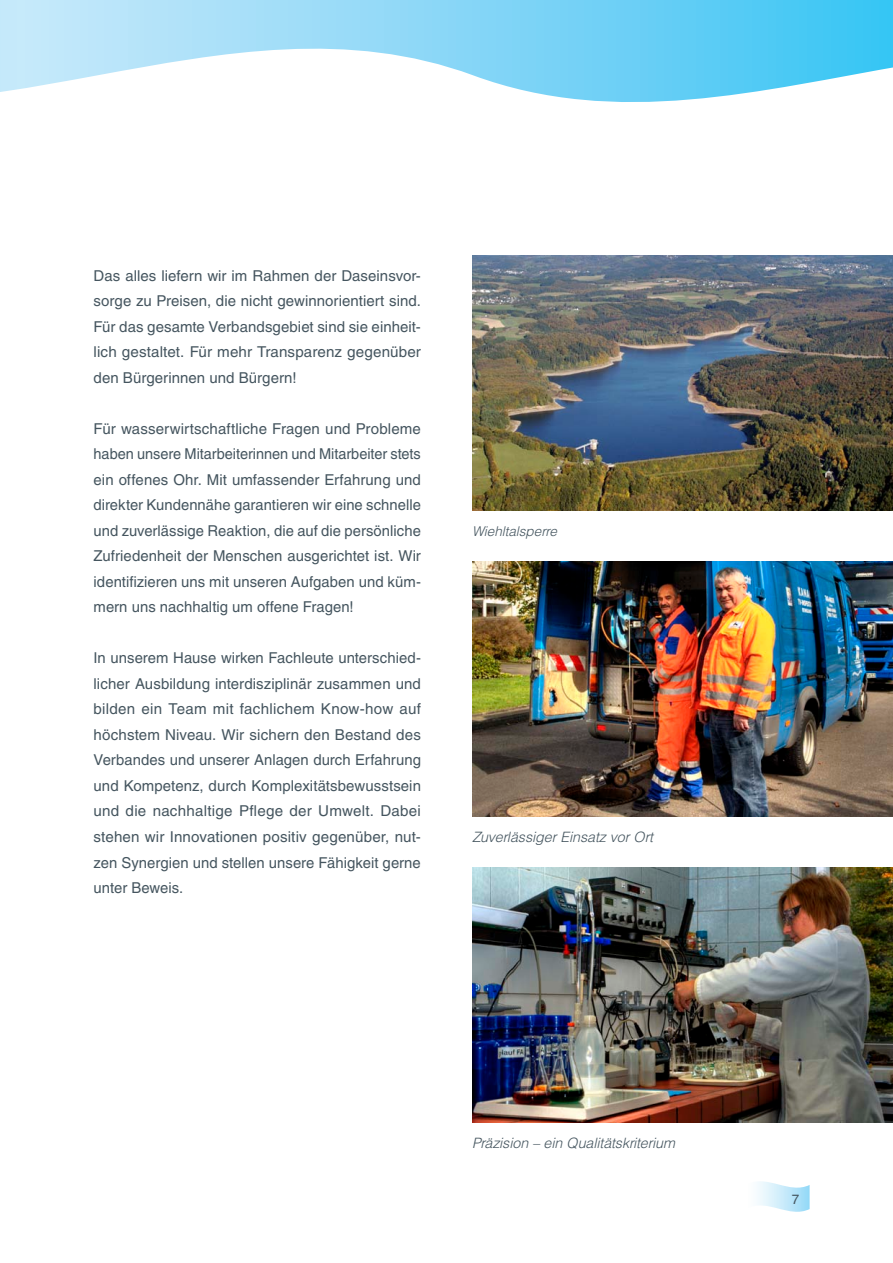
<style>
.page{position:relative;width:893px;height:1263px;background:#fff}
.page>*{position:absolute;margin:0;border:0;box-sizing:border-box;transform-origin:0 0}
.t1{font:15px/25.5px "Helvetica LT Std";letter-spacing:.005em;color:#45555f;text-align:justify}
.t2{font:italic 300 14.25px "Helvetica LT Std";letter-spacing:-.005em;color:#45555f}
.t3{font:italic 300 13.5px "Helvetica LT Std";color:#45555f}
.t4{font:13.5px "Helvetica LT Std";color:#45555f}
</style>
<div class="page">
<svg style="left:0;top:0;width:893px;height:102px"></svg>
<svg style="left:757px;top:1181px;width:53px;height:31px"></svg>
<img style="left:472px;top:867px;width:421px;height:256px">
<img style="left:472px;top:561px;width:421px;height:255px">
<img style="left:472px;top:255px;width:421px;height:255px">
<p class="t1" style="left:94px;top:263px;width:329px">Das alles liefern wir im Rahmen der Daseinsvor&shy;sorge zu Preisen, die nicht gewinnorientiert sind.<br>Für das gesamte Verbandsgebiet sind sie einheit&shy;lich gestaltet. Für mehr Transparenz gegenüber den Bürgerinnen und Bürgern!</p>
<p class="t1" style="left:94px;top:416px;width:329px">Für wasserwirtschaftliche Fragen und Probleme haben unsere Mitarbeiterinnen und Mitarbeiter stets ein offenes Ohr. Mit umfassender Erfahrung und direkter Kundennähe garantieren wir eine schnelle und zuverlässige Reaktion, die auf die persönliche Zufriedenheit der Menschen ausgerichtet ist. Wir identifizieren uns mit unseren Aufgaben und küm&shy;mern uns nachhaltig um offene Fragen!</p>
<p class="t1" style="left:94px;top:645px;width:329px">In unserem Hause wirken Fachleute unterschied&shy;licher Ausbildung interdisziplinär zusammen und bilden ein Team mit fachlichem Know-how auf höchstem Niveau. Wir sichern den Bestand des Verbandes und unserer Anlagen durch Erfahrung und Kompetenz, durch Komplexitätsbewusstsein und die nachhaltige Pflege der Umwelt. Dabei stehen wir Innovationen positiv gegenüber, nut&shy;zen Synergien und stellen unsere Fähigkeit gerne unter Beweis.</p>
<p class="t3" style="left:472px;top:523px;width:86px">Wiehltalsperre</p>
<p class="t2" style="left:472px;top:828px;width:183px">Zuverlässiger Einsatz vor Ort</p>
<p class="t2" style="left:472px;top:1134px;width:205px">Präzision – ein Qualitätskriterium</p>
<p class="t4" style="left:792px;top:1191px;width:9px">7</p>
</div>
